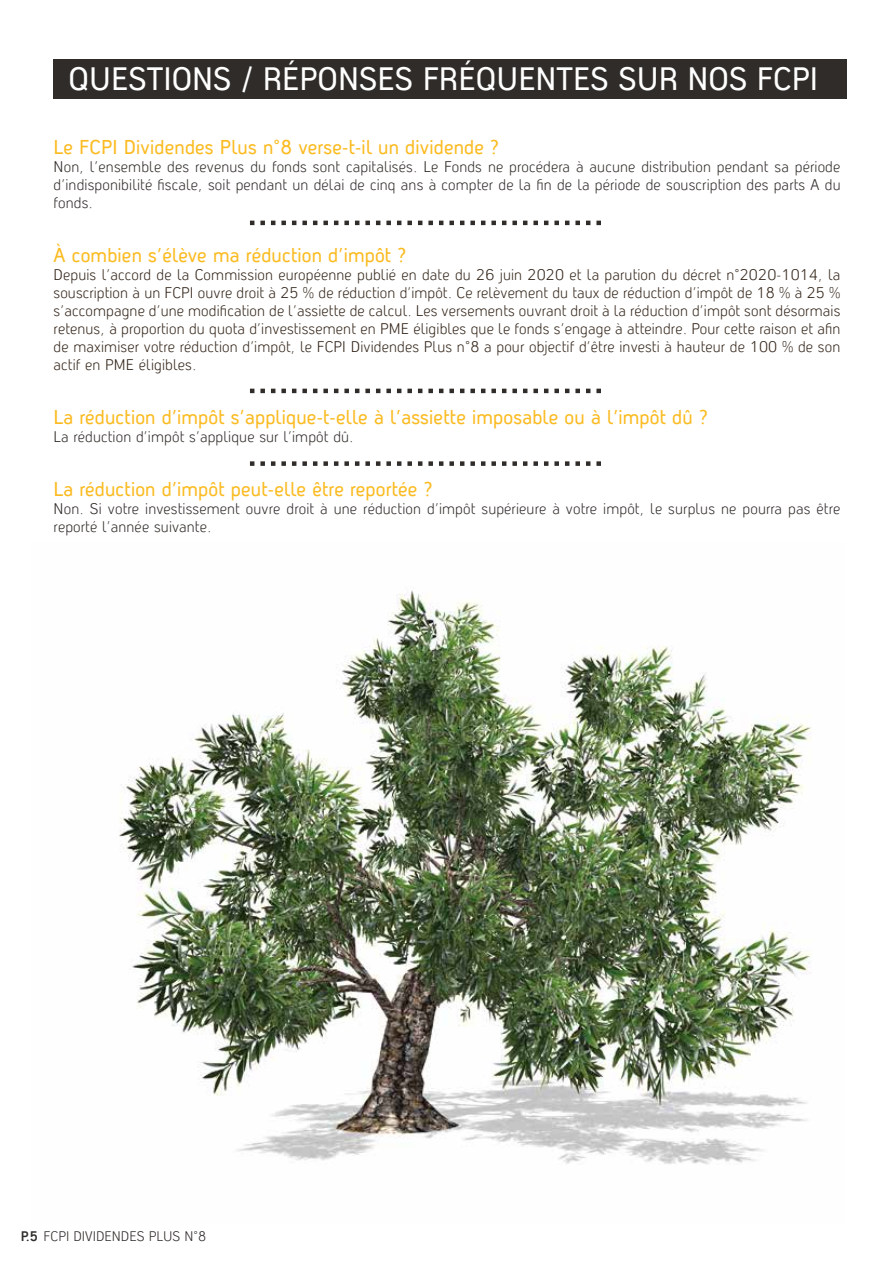
<style>
.page{position:relative;width:893px;height:1263px;background:#fff}
.page>*{position:absolute;margin:0;border:0;box-sizing:border-box;transform-origin:0 0}
.t1{font:31.5px "Antagometrica BT";color:#fff}
.t2{font:19.5px "Antagometrica BT";letter-spacing:.01em;color:#fbbb21}
.t3{font:15px/18px "Antagometrica BT Light";letter-spacing:.01em;color:#34261a;text-align:justify}
.t4{font:15px/18px "Antagometrica BT Light";letter-spacing:.01em;color:#302c29;text-align:justify}
.t5{font:13.5px "Antagometrica BT Light";color:#302c29}
.s1{font-family:"Antagometrica BT";font-weight:700}
</style>
<div class="page">
<img style="left:119px;top:590px;width:693px;height:575px">
<div style="left:53px;top:59px;width:793px;height:39px;background:#302c29"></div>
<svg style="left:250px;top:221px;width:351px;height:4px"></svg>
<svg style="left:250px;top:389px;width:351px;height:4px"></svg>
<svg style="left:250px;top:461px;width:351px;height:5px"></svg>
<h1 class="t1" style="left:69px;top:60px;width:751px">QUESTIONS / RÉPONSES FRÉQUENTES SUR NOS FCPI</h1>
<h2 class="t2" style="left:54px;top:136px;width:447px">Le FCPI Dividendes Plus n°8 verse-t-il un dividende ?</h2>
<p class="t4" style="left:54px;top:158px;width:788px">Non, l’ensemble des revenus du fonds sont capitalisés. Le Fonds ne procédera à aucune distribution pendant sa période d’indisponibilité fiscale, soit pendant un délai de cinq ans à compter de la fin de la période de souscription des parts A du fonds.</p>
<h2 class="t2" style="left:54px;top:244px;width:354px">À combien s’élève ma réduction d’impôt ?</h2>
<p class="t3" style="left:54px;top:266px;width:788px">Depuis l’accord de la Commission européenne publié en date du 26 juin 2020 et la parution du décret n°2020-1014, la souscription à un FCPI ouvre droit à 25 % de réduction d’impôt. Ce relèvement du taux de réduction d’impôt de 18 % à 25 % s’accompagne d’une modification de l’assiette de calcul. Les versements ouvrant droit à la réduction d’impôt sont désormais retenus, à proportion du quota d’investissement en PME éligibles que le fonds s’engage à atteindre. Pour cette raison et afin de maximiser votre réduction d’impôt, le FCPI Dividendes Plus n°8 a pour objectif d’être investi à hauteur de 100 % de son actif en PME éligibles.</p>
<h2 class="t2" style="left:54px;top:406px;width:656px">La réduction d’impôt s’applique-t-elle à l’assiette imposable ou à l’impôt dû ?</h2>
<p class="t4" style="left:54px;top:428px;width:302px">La réduction d’impôt s’applique sur l’impôt dû.</p>
<h2 class="t2" style="left:54px;top:478px;width:381px">La réduction d’impôt peut-elle être reportée ?</h2>
<p class="t4" style="left:54px;top:500px;width:788px">Non. Si votre investissement ouvre droit à une réduction d’impôt supérieure à votre impôt, le surplus ne pourra pas être reporté l’année suivante.</p>
<p class="t5" style="left:21px;top:1228px;width:187px"><span class="s1">P.5</span> FCPI DIVIDENDES PLUS N°8</p>
</div>
